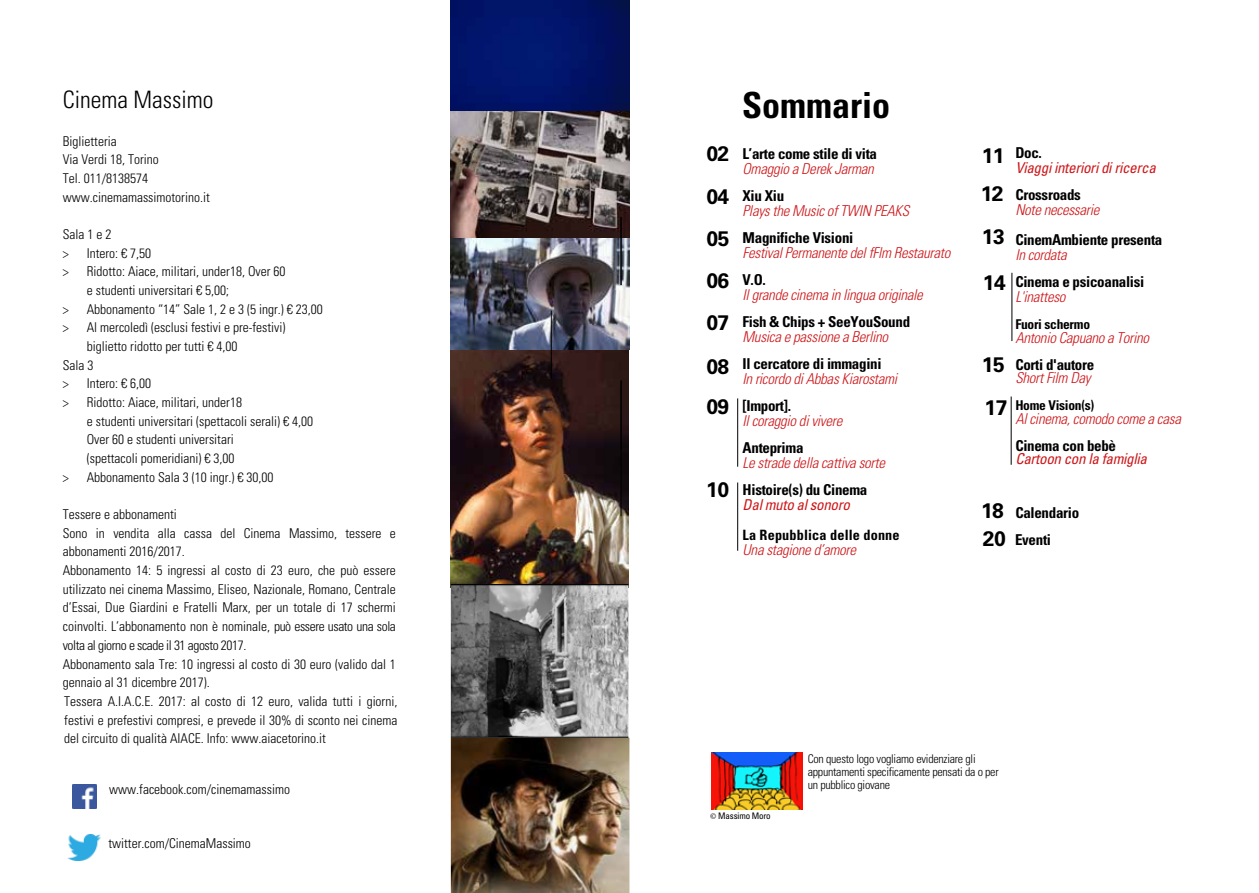
<style>
.page{position:relative;width:1259px;height:893px;background:#fff}
.page>*{position:absolute;margin:0;border:0;box-sizing:border-box;transform-origin:0 0}
.t1{font:700 condensed 36px "Univers";color:#000}
.t2{font:300 condensed 24px "Univers";color:#000}
.t3{font:700 21px/42.9px "Univers";letter-spacing:-.02em;color:#000}
.t4{font:italic 300 condensed 15px "Univers";letter-spacing:-.02em;color:#cd171a}
.t5{font:700 condensed 15px/27px "Univers";letter-spacing:-.02em;color:#000}
.t6{font:italic condensed 15px "Univers";letter-spacing:-.02em;color:#cd171a}
.t7{font:700 condensed 14.25px "Univers";letter-spacing:.01em;color:#000}
.t8{font:300 condensed 13.5px/18.6px "Univers";color:#000}
.t9{font:700 condensed 13.5px "Univers";letter-spacing:-.02em;color:#000}
.t10{font:300 condensed 12px/13.2px "Univers";letter-spacing:-.02em;color:#000}
.t11{font:condensed 9px "Univers";letter-spacing:-.02em;color:#000}
.s1{font-family:"Minion Pro";font-stretch:normal}
</style>
<div class="page">
<img style="left:451px;top:587px;width:178px;height:306px">
<img style="left:450px;top:346px;width:179px;height:241px">
<img style="left:451px;top:0;width:178px;height:350px">
<img style="left:711px;top:753px;width:91px;height:56px">
<hr style="left:737px;top:398px;width:1px;height:69px;background:#000">
<img style="left:67px;top:835px;width:34px;height:26px">
<img style="left:73px;top:785px;width:24px;height:23px">
<hr style="left:737px;top:482px;width:1px;height:69px;background:#000">
<hr style="left:1011px;top:273px;width:1px;height:68px;background:#000">
<hr style="left:620px;top:380px;width:1px;height:69px;background:#000">
<hr style="left:620px;top:217px;width:1px;height:68px;background:#000">
<hr style="left:620px;top:448px;width:1px;height:68px;background:#000">
<hr style="left:551px;top:311px;width:1px;height:68px;background:#000">
<hr style="left:1010px;top:396px;width:1px;height:69px;background:#000">
<h2 class="t2" style="left:63px;top:85px;width:152px">Cinema Massimo</h2>
<p class="t8" style="left:63px;top:132px;width:148px">Biglietteria<br>Via Verdi 18, Torino<br>Tel. 011/8138574 www.cinemamassimotorino.it</p>
<p class="t8" style="left:63px;top:225px;width:50px">Sala 1 e 2</p>
<p class="t8" style="left:63px;top:244px;width:90px">&gt; Intero: € 7,50</p>
<p class="t8" style="left:63px;top:262px;width:224px">&gt; Ridotto: Aiace, militari, under18, Over 60</p>
<p class="t8" style="left:87px;top:281px;width:144px">e studenti universitari € 5,00;</p>
<p class="t8" style="left:63px;top:300px;width:262px">&gt; Abbonamento “14” Sale 1, 2 e 3 (5 ingr.) € 23,00</p>
<p class="t8" style="left:63px;top:318px;width:224px">&gt; Al mercoledì (esclusi festivi e pre-festivi)</p>
<p class="t8" style="left:87px;top:337px;width:152px">biglietto ridotto per tutti € 4,00</p>
<p class="t8" style="left:63px;top:356px;width:32px">Sala 3</p>
<p class="t8" style="left:63px;top:374px;width:90px">&gt; Intero: € 6,00</p>
<p class="t8" style="left:63px;top:393px;width:181px">&gt; Ridotto: Aiace, militari, under18</p>
<p class="t8" style="left:87px;top:412px;width:228px">e studenti universitari (spettacoli serali) € 4,00</p>
<p class="t8" style="left:87px;top:430px;width:148px">Over 60 e studenti universitari</p>
<p class="t8" style="left:87px;top:449px;width:149px">(spettacoli pomeridiani) € 3,00</p>
<p class="t8" style="left:63px;top:468px;width:212px">&gt; Abbonamento Sala 3 (10 ingr.) € 30,00</p>
<p class="t8" style="left:63px;top:505px;width:336px">Tessere e abbonamenti<br>Sono in vendita alla cassa del Cinema Massimo, tessere e abbonamenti 2016/2017.<br>Abbonamento 14: 5 ingressi al costo di 23 euro, che può essere utilizzato nei cinema Massimo, Eliseo, Nazionale, Romano, Centrale d’Essai, Due Giardini e Fratelli Marx, per un totale di 17 schermi coinvolti. L’abbonamento non è nominale, può essere usato una sola volta al giorno e scade il 31 agosto 2017.<br>Abbonamento sala Tre: 10 ingressi al costo di 30 euro (valido dal 1 gennaio al 31 dicembre 2017).<br>Tessera A.I.A.C.E. 2017: al costo di 12 euro, valida tutti i giorni, festivi e prefestivi compresi, e prevede il 30% di sconto nei cinema del circuito di qualità AIACE. Info: www.aiacetorino.it</p>
<p class="t8" style="left:109px;top:780px;width:182px">www.facebook.com/cinemamassimo</p>
<p class="t8" style="left:108px;top:834px;width:144px">twitter.com/CinemaMassimo</p>
<h1 class="t1" style="left:742px;top:83px;width:149px">Sommario</h1>
<p class="t5" style="left:742px;top:140px;width:136px">L’arte come stile di vita</p>
<p class="t4" style="left:742px;top:160px;width:133px">Omaggio a Derek Jarman</p>
<p class="t5" style="left:742px;top:182px;width:43px">Xiu Xiu</p>
<p class="t4" style="left:742px;top:202px;width:168px">Plays the Music of TWIN PEAKS</p>
<p class="t5" style="left:742px;top:224px;width:112px">Magnifiche Visioni</p>
<p class="t4" style="left:742px;top:244px;width:209px">Festival Permanente del fFlm Restaurato</p>
<p class="t5" style="left:742px;top:266px;width:25px">V.O.</p>
<p class="t4" style="left:742px;top:286px;width:182px">Il grande cinema in lingua originale</p>
<p class="t5" style="left:742px;top:308px;width:169px">Fish &amp; Chips + SeeYouSound</p>
<p class="t4" style="left:742px;top:328px;width:147px">Musica e passione a Berlino</p>
<p class="t5" style="left:742px;top:350px;width:140px">Il cercatore di immagini</p>
<p class="t4" style="left:742px;top:370px;width:156px">In ricordo di Abbas Kiarostami</p>
<p class="t5" style="left:742px;top:392px;width:50px">[Import].</p>
<p class="t4" style="left:742px;top:412px;width:101px">Il coraggio di vivere</p>
<p class="t5" style="left:742px;top:434px;width:62px">Anteprima</p>
<p class="t4" style="left:742px;top:454px;width:144px">Le strade della cattiva sorte</p>
<p class="t5" style="left:742px;top:476px;width:126px">Histoire(s) du Cinema</p>
<p class="t6" style="left:742px;top:495px;width:109px">Dal muto al sonoro</p>
<p class="t7" style="left:742px;top:526px;width:159px">La Repubblica delle donne</p>
<p class="t4" style="left:742px;top:541px;width:115px">Una stagione d’amore</p>
<h3 class="t3" style="left:706px;top:133px;width:24px">02<br>04</h3>
<h3 class="t3" style="left:981px;top:134px;width:24px">11</h3>
<h3 class="t3" style="left:980px;top:173px;width:24px">12</h3>
<h3 class="t3" style="left:706px;top:217px;width:24px">05</h3>
<h3 class="t3" style="left:982px;top:216px;width:24px">13</h3>
<h3 class="t3" style="left:706px;top:259px;width:24px;text-align:justify">06<br>07<br>08</h3>
<h3 class="t3" style="left:706px;top:385px;width:24px">09</h3>
<h3 class="t3" style="left:983px;top:262px;width:24px">14</h3>
<h3 class="t3" style="left:981px;top:343px;width:24px">15</h3>
<h3 class="t3" style="left:984px;top:386px;width:24px">17</h3>
<h3 class="t3" style="left:706px;top:469px;width:24px">10</h3>
<h3 class="t3" style="left:981px;top:490px;width:24px">18</h3>
<h3 class="t3" style="left:983px;top:517px;width:24px">20</h3>
<p class="t5" style="left:1015px;top:139px;width:28px">Doc.</p>
<p class="t6" style="left:1015px;top:158px;width:142px">Viaggi interiori di ricerca</p>
<p class="t5" style="left:1015px;top:181px;width:67px">Crossroads</p>
<p class="t4" style="left:1015px;top:201px;width:86px">Note necessarie</p>
<p class="t5" style="left:1015px;top:226px;width:149px">CinemAmbiente presenta</p>
<p class="t4" style="left:1015px;top:246px;width:53px">In cordata</p>
<p class="t5" style="left:1015px;top:268px;width:130px">Cinema e psicoanalisi</p>
<p class="t4" style="left:1015px;top:288px;width:52px">L'inatteso</p>
<p class="t9" style="left:1015px;top:316px;width:76px">Fuori schermo</p>
<p class="t4" style="left:1015px;top:328px;width:135px">Antonio Capuano a Torino</p>
<p class="t5" style="left:1015px;top:351px;width:81px">Corti d'autore</p>
<p class="t4" style="left:1015px;top:369px;width:77px">Short Film Day</p>
<p class="t9" style="left:1015px;top:397px;width:80px">Home Vision(s)</p>
<p class="t4" style="left:1015px;top:409px;width:167px">Al cinema, comodo come a casa</p>
<p class="t5" style="left:1015px;top:432px;width:102px">Cinema con bebè</p>
<p class="t6" style="left:1015px;top:449px;width:133px">Cartoon con la famiglia</p>
<p class="t5" style="left:1015px;top:499px;width:66px">Calendario<br>Eventi</p>
<p class="t11" style="left:710px;top:810px;width:62px"><span class="s1">©</span> Massimo Moro</p>
<p class="t10" style="left:808px;top:752px;width:192px">Con questo logo vogliamo evidenziare gli appuntamenti specificamente pensati da o per un pubblico giovane</p>
</div>
